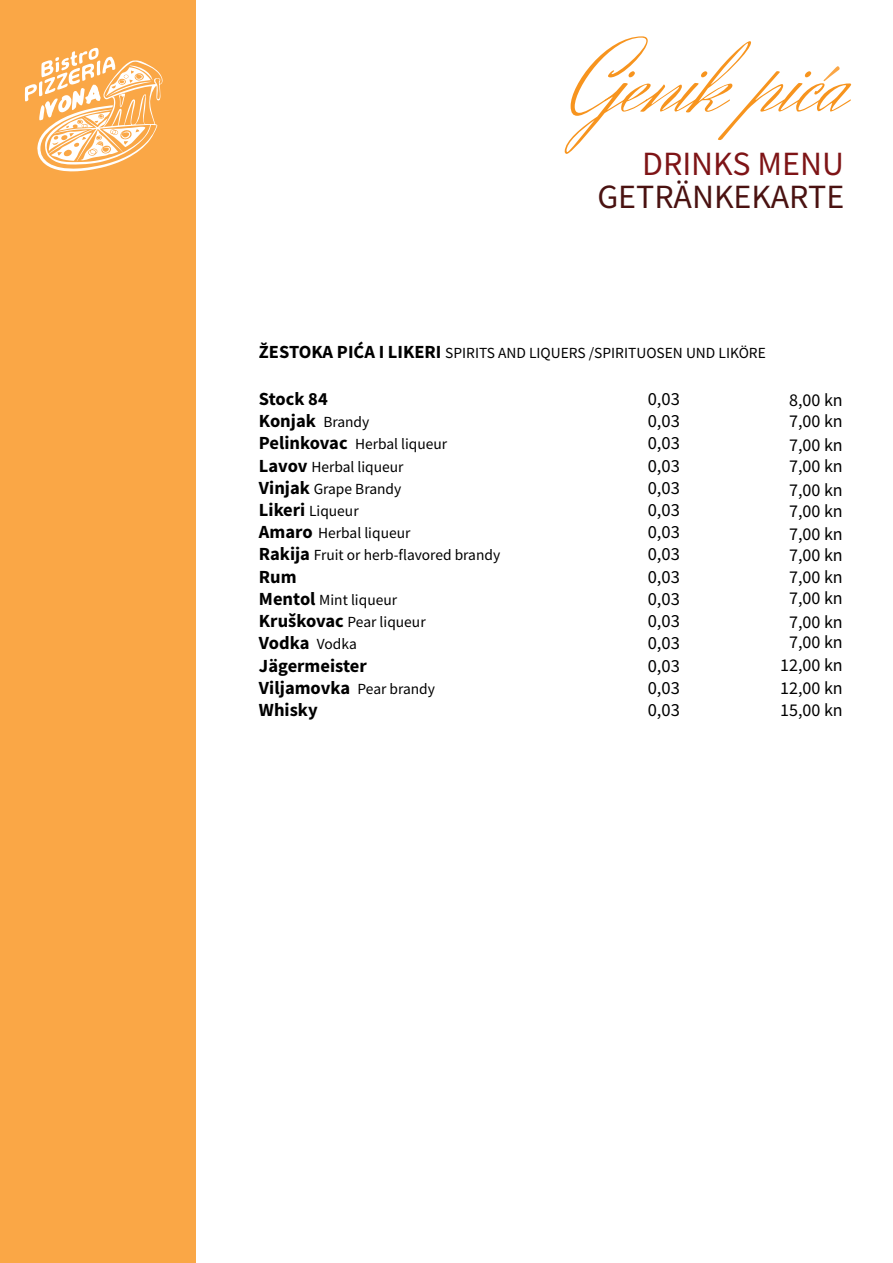
<style>
.page{position:relative;width:893px;height:1263px;background:#fff}
.page>*{position:absolute;margin:0;border:0;box-sizing:border-box;transform-origin:0 0}
.t1{font:102.3px "Herr Von Muellerhoff";color:#f7941e}
.t2{font:33.9px "Source Sans Pro";color:#4a1211}
.t3{font:33.9px "Source Sans Pro";color:#7e1416}
.t4{font:18.45px "Source Sans Pro";color:#000}
.t5{font:700 18.45px "Source Sans Pro";color:#000}
.t6{font:18px "Source Sans Pro";color:#000}
.t7{font:15.45px "Source Sans Pro";color:#000}
.s1{font-weight:700;font-size:18.45px}
.s2{font-weight:400;font-size:15.45px}
</style>
<div class="page">
<svg style="left:823px;top:66px;width:17px;height:15px"></svg>
<div style="left:0;top:0;width:195px;height:1263px;background:#faa746"></div>
<svg style="left:25px;top:48px;width:138px;height:123px"></svg>
<h1 class="t1" style="left:572px;top:17px;width:276px">Cjenik pica</h1>
<h2 class="t3" style="left:642px;top:142px;width:203px">DRINKS MENU</h2>
<h2 class="t2" style="left:597px;top:175px;width:248px">GETRÄNKEKARTE</h2>
<p class="t7" style="left:259px;top:343px;width:508px"><span class="s1">ŽESTOKA PIĆA I LIKERI</span> SPIRITS AND LIQUERS /SPIRITUOSEN UND LIKÖRE</p>
<p class="t5" style="left:259px;top:386px;width:70px">Stock 84</p>
<p class="t4" style="left:648px;top:387px;width:34px">0,03</p>
<p class="t4" style="left:788px;top:387px;width:57px">6,00 kn</p>
<p class="t5" style="left:259px;top:408px;width:112px">Konjak <span class="s2">Brandy</span></p>
<p class="t4" style="left:648px;top:409px;width:34px">0,03</p>
<p class="t4" style="left:788px;top:409px;width:57px">6,00 kn</p>
<p class="t7" style="left:259px;top:434px;width:190px"><span class="s1">Pelinkovac</span> Herbal liqueur</p>
<p class="t4" style="left:648px;top:431px;width:34px">0,03</p>
<p class="t4" style="left:788px;top:431px;width:57px">6,00 kn</p>
<p class="t7" style="left:259px;top:457px;width:146px"><span class="s1">Lavov</span> Herbal liqueur</p>
<p class="t4" style="left:648px;top:454px;width:34px">0,03</p>
<p class="t4" style="left:788px;top:454px;width:57px">6,00 kn</p>
<p class="t7" style="left:259px;top:479px;width:144px"><span class="s1">Vinjak</span> Grape Brandy</p>
<p class="t4" style="left:648px;top:476px;width:34px">0,03</p>
<p class="t4" style="left:788px;top:476px;width:57px">6,00 kn</p>
<p class="t7" style="left:259px;top:501px;width:101px"><span class="s1">Likeri</span> Liqueur</p>
<p class="t4" style="left:648px;top:498px;width:34px">0,03</p>
<p class="t4" style="left:788px;top:498px;width:57px">6,00 kn</p>
<p class="t7" style="left:259px;top:523px;width:153px"><span class="s1">Amaro</span> Herbal liqueur</p>
<p class="t4" style="left:648px;top:520px;width:34px">0,03</p>
<p class="t4" style="left:788px;top:520px;width:57px">6,00 kn</p>
<p class="t7" style="left:259px;top:545px;width:243px"><span class="s1">Rakija</span> Fruit or herb-flavored brandy</p>
<p class="t4" style="left:648px;top:543px;width:34px">0,03</p>
<p class="t4" style="left:788px;top:543px;width:57px">6,00 kn</p>
<p class="t5" style="left:259px;top:564px;width:39px">Rum</p>
<p class="t4" style="left:648px;top:565px;width:34px">0,03</p>
<p class="t4" style="left:788px;top:565px;width:57px">6,00 kn</p>
<p class="t7" style="left:259px;top:590px;width:140px"><span class="s1">Mentol</span> Mint liqueur</p>
<p class="t4" style="left:648px;top:587px;width:34px">0,03</p>
<p class="t4" style="left:788px;top:587px;width:57px">6,00 kn</p>
<p class="t7" style="left:259px;top:612px;width:168px"><span class="s1">Kruškovac</span> Pear liqueur</p>
<p class="t4" style="left:648px;top:609px;width:34px">0,03</p>
<p class="t4" style="left:788px;top:609px;width:57px">6,00 kn</p>
<p class="t5" style="left:259px;top:631px;width:99px">Vodka <span class="s2">Vodka</span></p>
<p class="t4" style="left:648px;top:631px;width:34px">0,03</p>
<p class="t4" style="left:788px;top:631px;width:57px">6,00 kn</p>
<p class="t5" style="left:259px;top:653px;width:109px">Jägermeister</p>
<p class="t4" style="left:648px;top:654px;width:34px">0,03</p>
<p class="t4" style="left:779px;top:654px;width:66px">10,00 kn</p>
<p class="t5" style="left:259px;top:675px;width:178px">Viljamovka <span class="s2">Pear brandy</span></p>
<p class="t4" style="left:648px;top:676px;width:34px">0,03</p>
<p class="t4" style="left:779px;top:676px;width:66px">10,00 kn</p>
<p class="t5" style="left:259px;top:697px;width:60px">Whisky</p>
<p class="t4" style="left:648px;top:698px;width:34px">0,03</p>
<p class="t4" style="left:779px;top:698px;width:66px">10,00 kn</p>
<p class="t6" style="left:789px;top:389px;width:55px">8,00 kn</p>
<p class="t6" style="left:789px;top:410px;width:55px">7,00 kn</p>
<p class="t6" style="left:789px;top:434px;width:55px">7,00 kn</p>
<p class="t6" style="left:789px;top:455px;width:55px">7,00 kn</p>
<p class="t6" style="left:789px;top:479px;width:55px">7,00 kn</p>
<p class="t6" style="left:789px;top:500px;width:55px">7,00 kn</p>
<p class="t6" style="left:789px;top:523px;width:55px">7,00 kn</p>
<p class="t6" style="left:789px;top:544px;width:55px">7,00 kn</p>
<p class="t6" style="left:789px;top:566px;width:55px">7,00 kn</p>
<p class="t6" style="left:789px;top:587px;width:55px">7,00 kn</p>
<p class="t6" style="left:789px;top:610px;width:55px">7,00 kn</p>
<p class="t6" style="left:789px;top:631px;width:55px">7,00 kn</p>
<p class="t6" style="left:780px;top:653px;width:64px">12,00 kn</p>
<p class="t6" style="left:780px;top:677px;width:64px">12,00 kn</p>
<p class="t6" style="left:780px;top:698px;width:64px">15,00 kn</p>
</div>
